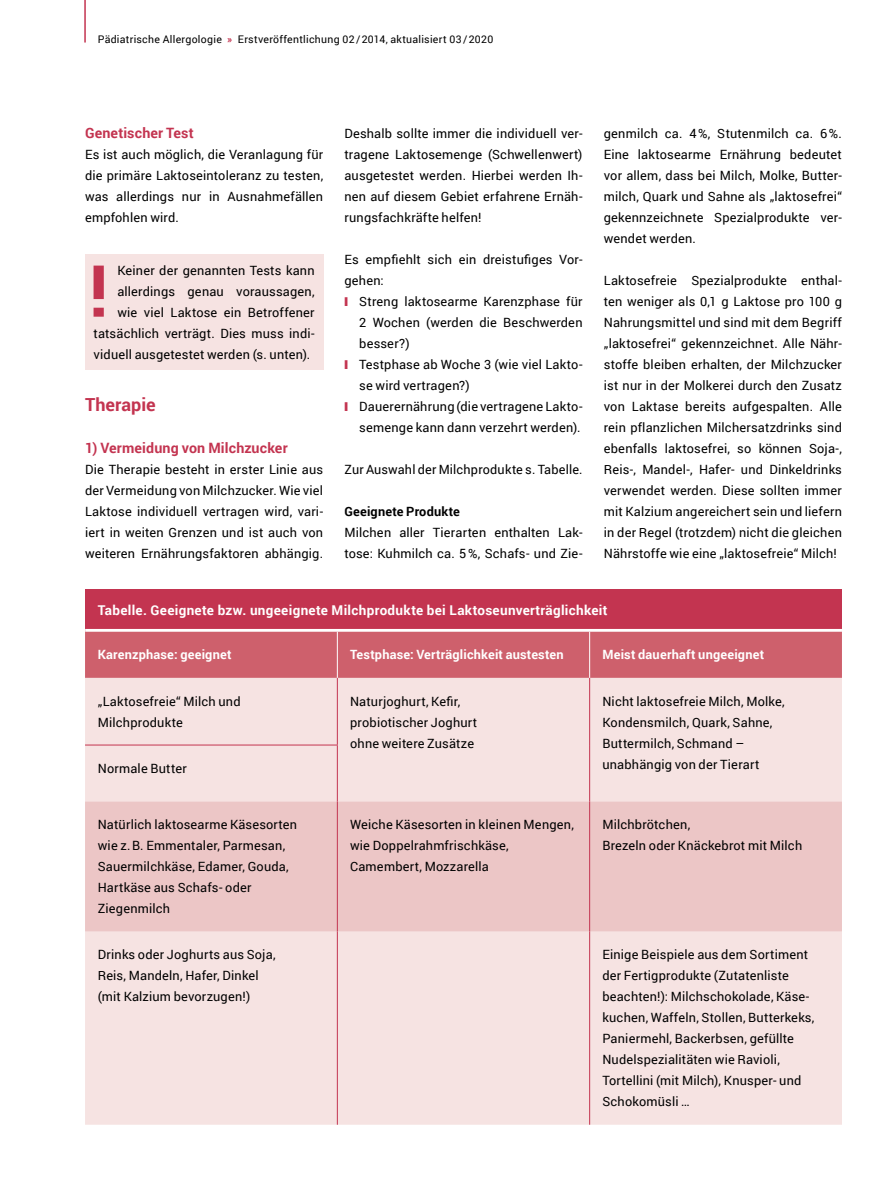
<style>
.page{position:relative;width:893px;height:1191px;background:#fff}
.page>*{position:absolute;margin:0;border:0;box-sizing:border-box;transform-origin:0 0}
.t1{font:700 71.85px "Roboto";color:#c33450}
.t2{font:700 18px "Roboto";color:#c33450}
.t3{font:700 14.25px "Roboto";letter-spacing:.01em;color:#c33450}
.t4{font:700 13.5px "Roboto";letter-spacing:.025em;color:#fff}
.t5{font:12.75px/21px "Roboto";letter-spacing:.015em;color:#000}
.t6{font:700 12.75px "Roboto";letter-spacing:.015em;color:#fff}
.t7{font:700 12.75px "Roboto";letter-spacing:.015em;color:#000}
.t8{font:10.5px "Roboto";letter-spacing:.025em;color:#000}
.s1{font-weight:700;color:#c33450}
.s2{color:#c33450}
</style>
<div class="page">
<hr style="left:84px;top:0;width:2px;height:43px;background:#c33450">
<div style="left:85px;top:254px;width:238px;height:115px;background:#f6e3e2"></div>
<div style="left:85px;top:590px;width:757px;height:42px;background:#c33450"></div>
<hr style="left:85px;top:629px;width:757px;height:3px;background:#fff">
<div style="left:85px;top:632px;width:757px;height:46px;background:#ce606c"></div>
<div style="left:85px;top:678px;width:757px;height:446px;background:#f6e3e2"></div>
<div style="left:85px;top:801px;width:757px;height:130px;background:#ecc6c6"></div>
<hr style="left:337px;top:632px;width:1px;height:46px;background:#fff">
<hr style="left:589px;top:632px;width:1px;height:46px;background:#fff">
<hr style="left:337px;top:678px;width:1px;height:66px;background:#c33450">
<hr style="left:589px;top:678px;width:1px;height:67px;background:#c33450">
<hr style="left:337px;top:745px;width:1px;height:56px;background:#c33450">
<hr style="left:589px;top:745px;width:1px;height:56px;background:#c33450">
<hr style="left:337px;top:801px;width:1px;height:130px;background:#c33450">
<hr style="left:589px;top:801px;width:1px;height:130px;background:#c33450">
<hr style="left:337px;top:931px;width:1px;height:193px;background:#c33450">
<hr style="left:589px;top:931px;width:1px;height:193px;background:#c33450">
<hr style="left:85px;top:744px;width:253px;height:1px;background:#c33450">
<p class="t8" style="left:98px;top:31px;width:397px">Pädiatrische Allergologie <span class="s1">»</span> Erstveröffentlichung 02/2014, aktualisiert 03/2020</p>
<p class="t3" style="left:85px;top:123px;width:110px">Genetischer Test</p>
<p class="t5" style="left:85px;top:144px;width:240px;text-align:justify">Es ist auch möglich, die Veranlagung für die primäre Laktoseintoleranz zu testen, was allerdings nur in Ausnahmefällen empfohlen wird.</p>
<h1 class="t1" style="left:89px;top:240px;width:21px">!</h1>
<p class="t5" style="left:117px;top:259px;width:199px">Keiner der genannten Tests kann</p>
<p class="t5" style="left:117px;top:280px;width:199px">allerdings genau voraussagen,</p>
<p class="t5" style="left:117px;top:301px;width:199px">wie viel Laktose ein Betroffener</p>
<p class="t5" style="left:94px;top:322px;width:223px">tatsächlich verträgt. Dies muss indi-</p>
<p class="t5" style="left:94px;top:343px;width:218px">viduell ausgetestet werden (s. unten).</p>
<h2 class="t2" style="left:85px;top:392px;width:72px">Therapie</h2>
<p class="t3" style="left:85px;top:438px;width:204px">1) Vermeidung von Milchzucker</p>
<p class="t5" style="left:85px;top:459px;width:240px;text-align:justify">Die Therapie besteht in erster Linie aus der Vermeidung von Milchzucker. Wie viel Laktose individuell vertragen wird, vari&shy;iert in weiten Grenzen und ist auch von weiteren Ernährungsfaktoren abhängig.</p>
<p class="t5" style="left:344px;top:123px;width:240px;text-align:justify">Deshalb sollte immer die individuell ver&shy;tragene Laktosemenge (Schwellenwert) ausgetestet werden. Hierbei werden Ih&shy;nen auf diesem Gebiet erfahrene Ernäh&shy;rungsfachkräfte helfen!</p>
<p class="t5" style="left:344px;top:249px;width:240px">Es empfiehlt sich ein dreistufiges Vor-</p>
<p class="t5" style="left:344px;top:270px;width:41px">gehen:</p>
<p class="t5" style="left:344px;top:291px;width:240px"><span class="s2">❙</span> Streng laktosearme Karenzphase für</p>
<p class="t5" style="left:359px;top:312px;width:225px">2 Wochen (werden die Beschwerden</p>
<p class="t5" style="left:359px;top:333px;width:52px">besser?)</p>
<p class="t5" style="left:344px;top:354px;width:240px"><span class="s2">❙</span> Testphase ab Woche 3 (wie viel Lakto-</p>
<p class="t5" style="left:359px;top:375px;width:112px">se wird vertragen?)</p>
<p class="t5" style="left:344px;top:396px;width:240px"><span class="s2">❙</span> Dauerernährung (die vertragene Lakto-</p>
<p class="t5" style="left:359px;top:417px;width:223px">semenge kann dann verzehrt werden).</p>
<p class="t5" style="left:344px;top:459px;width:240px">Zur Auswahl der Milchprodukte s. Tabelle.</p>
<p class="t7" style="left:344px;top:503px;width:117px">Geeignete Produkte</p>
<p class="t5" style="left:344px;top:522px;width:240px">Milchen aller Tierarten enthalten Lak&shy;tose: Kuhmilch ca. 5%, Schafs- und Zie-</p>
<p class="t5" style="left:604px;top:123px;width:240px;text-align:justify">genmilch ca. 4%, Stutenmilch ca. 6%.<br>Eine laktosearme Ernährung bedeutet vor allem, dass bei Milch, Molke, Butter&shy;milch, Quark und Sahne als „laktosefrei“ gekennzeichnete Spezialprodukte ver&shy;wendet werden.</p>
<p class="t5" style="left:604px;top:270px;width:240px;text-align:justify">Laktosefreie Spezialprodukte enthal&shy;ten weniger als 0,1 g Laktose pro 100 g Nahrungsmittel und sind mit dem Begriff „laktosefrei“ gekennzeichnet. Alle Nähr&shy;stoffe bleiben erhalten, der Milchzucker ist nur in der Molkerei durch den Zusatz von Laktase bereits aufgespalten. Alle rein pflanzlichen Milchersatzdrinks sind ebenfalls laktosefrei, so können Soja-, Reis-, Mandel-, Hafer- und Dinkeldrinks verwendet werden. Diese sollten immer mit Kalzium angereichert sein und liefern in der Regel (trotzdem) nicht die gleichen Nährstoffe wie eine „laktosefreie“ Milch!</p>
<p class="t4" style="left:98px;top:601px;width:511px">Tabelle. Geeignete bzw. ungeeignete Milchprodukte bei Laktoseunverträglichkeit</p>
<p class="t6" style="left:98px;top:646px;width:135px">Karenzphase: geeignet</p>
<p class="t6" style="left:350px;top:646px;width:215px">Testphase: Verträglichkeit austesten</p>
<p class="t6" style="left:602px;top:646px;width:163px">Meist dauerhaft ungeeignet</p>
<p class="t5" style="left:98px;top:690px;width:144px">„Laktosefreie“ Milch und<br>Milchprodukte</p>
<p class="t5" style="left:350px;top:690px;width:129px">Naturjoghurt, Kefir, probiotischer Joghurt ohne weitere Zusätze</p>
<p class="t5" style="left:602px;top:690px;width:184px">Nicht laktosefreie Milch, Molke,<br>Kondensmilch, Quark, Sahne,<br>Buttermilch, Schmand –</p>
<p class="t5" style="left:98px;top:757px;width:90px">Normale Butter</p>
<p class="t5" style="left:602px;top:753px;width:159px">unabhängig von der Tierart</p>
<p class="t5" style="left:98px;top:813px;width:201px">Natürlich laktosearme Käsesorten wie z.B. Emmentaler, Parmesan,<br>Sauermilchkäse, Edamer, Gouda,<br>Hartkäse aus Schafs- oder<br>Ziegenmilch</p>
<p class="t5" style="left:350px;top:813px;width:225px">Weiche Käsesorten in kleinen Mengen, wie Doppelrahmfrischkäse,<br>Camembert, Mozzarella</p>
<p class="t5" style="left:602px;top:813px;width:201px">Milchbrötchen,<br>Brezeln oder Knäckebrot mit Milch</p>
<p class="t5" style="left:98px;top:943px;width:179px">Drinks oder Joghurts aus Soja,<br>Reis, Mandeln, Hafer, Dinkel (mit Kalzium bevorzugen!)</p>
<p class="t5" style="left:602px;top:943px;width:214px">Einige Beispiele aus dem Sortiment der Fertigprodukte (Zutatenliste beachten!): Milchschokolade, Käse&shy;kuchen, Waffeln, Stollen, Butterkeks, Paniermehl, Backerbsen, gefüllte Nudelspezialitäten wie Ravioli, Tortellini (mit Milch), Knusper- und Schokomüsli …</p>
</div>
